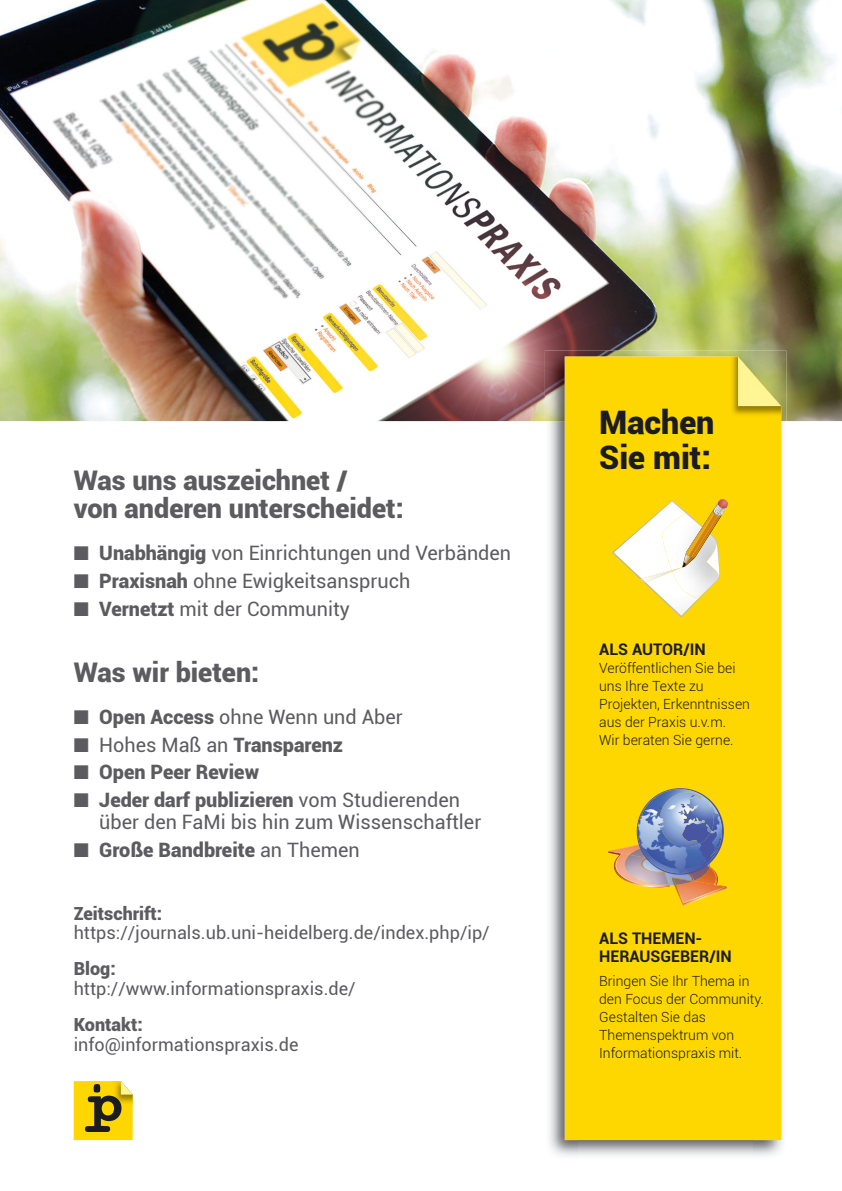
<style>
.page{position:relative;width:842px;height:1191px;background:#fff}
.page>*{position:absolute;margin:0;border:0;box-sizing:border-box;transform-origin:0 0}
.t1{font:900 32.4px/35.1px "Roboto";color:#1b1c20}
.t2{font:900 27.1px/27.7px "Roboto";color:#5c5b60}
.t3{font:19.8px/21.7px "Roboto";color:#5c5b60}
.t4{font:900 19.8px "Roboto";color:#5c5b60}
.t5{font:18px "Roboto";color:#5c5b60}
.t6{font:900 18px "Roboto";color:#5c5b60}
.t7{font:700 16px/18px "Roboto";color:#1b1c20}
.t8{font:300 14px/18px "Roboto";color:#1b1c20}
.s1{font-weight:900}
.s2{font-weight:400}
</style>
<div class="page">
<img style="left:0;top:0;width:842px;height:421px">
<img style="left:545px;top:421px;width:34px;height:735px">
<img style="left:752px;top:421px;width:35px;height:735px">
<img style="left:545px;top:351px;width:242px;height:70px">
<div style="left:565px;top:356px;width:216px;height:784px;background:#ffd700"></div>
<img style="left:730px;top:356px;width:51px;height:61px">
<svg style="left:738px;top:356px;width:43px;height:50px;background:#d4d37e"></svg>
<svg style="left:74px;top:1081px;width:59px;height:59px;background:#cbae11"></svg>
<img style="left:608px;top:788px;width:119px;height:118px">
<svg style="left:612px;top:498px;width:117px;height:119px"></svg>
<h2 class="t2" style="left:74px;top:466px;width:332px">Was uns auszeichnet /<br>von anderen unterscheidet:</h2>
<p class="t3" style="left:74px;top:541px;width:439px">■ <span class="s1">Unabhängig</span> von Einrichtungen und Verbänden</p>
<p class="t3" style="left:74px;top:569px;width:338px">■ <span class="s1">Praxisnah</span> ohne Ewigkeitsanspruch</p>
<p class="t3" style="left:74px;top:597px;width:278px">■ <span class="s1">Vernetzt</span> mit der Community</p>
<h2 class="t2" style="left:74px;top:657px;width:187px">Was wir bieten:</h2>
<p class="t3" style="left:74px;top:705px;width:331px">■ <span class="s1">Open Access</span> ohne Wenn und Aber</p>
<p class="t4" style="left:74px;top:730px;width:271px">■ <span class="s2">Hohes Maß an</span> Transparenz</p>
<p class="t4" style="left:74px;top:758px;width:187px">■ Open Peer Review</p>
<p class="t3" style="left:99px;top:788px;width:383px;text-indent:-26px">■ <span class="s1">Jeder darf publizieren</span> vom Studierenden über den FaMi bis hin zum Wissenschaftler</p>
<p class="t4" style="left:74px;top:835px;width:288px">■ Große Bandbreite <span class="s2">an Themen</span></p>
<p class="t6" style="left:74px;top:900px;width:90px">Zeitschrift:</p>
<p class="t5" style="left:74px;top:920px;width:418px">https://journals.ub.uni-heidelberg.de/index.php/ip/</p>
<p class="t6" style="left:74px;top:956px;width:44px">Blog:</p>
<p class="t5" style="left:74px;top:976px;width:283px">http://www.informationspraxis.de/</p>
<p class="t6" style="left:74px;top:1012px;width:71px">Kontakt:</p>
<p class="t5" style="left:74px;top:1032px;width:226px">info@informationspraxis.de</p>
<h1 class="t1" style="left:599px;top:403px;width:117px">Machen<br>Sie mit:</h1>
<p class="t7" style="left:599px;top:639px;width:108px">ALS AUTOR/IN</p>
<p class="t8" style="left:599px;top:658px;width:152px">Veröffentlichen Sie bei uns Ihre Texte zu<br>Projekten, Erkenntnissen aus der Praxis u.v.m.<br>Wir beraten Sie gerne.</p>
<p class="t7" style="left:599px;top:928px;width:134px">ALS THEMEN-<br>HERAUSGEBER/IN</p>
<p class="t8" style="left:599px;top:971px;width:166px">Bringen Sie Ihr Thema in den Focus der Community.<br>Gestalten Sie das<br>Themenspektrum von<br>Informationspraxis mit.</p>
</div>
